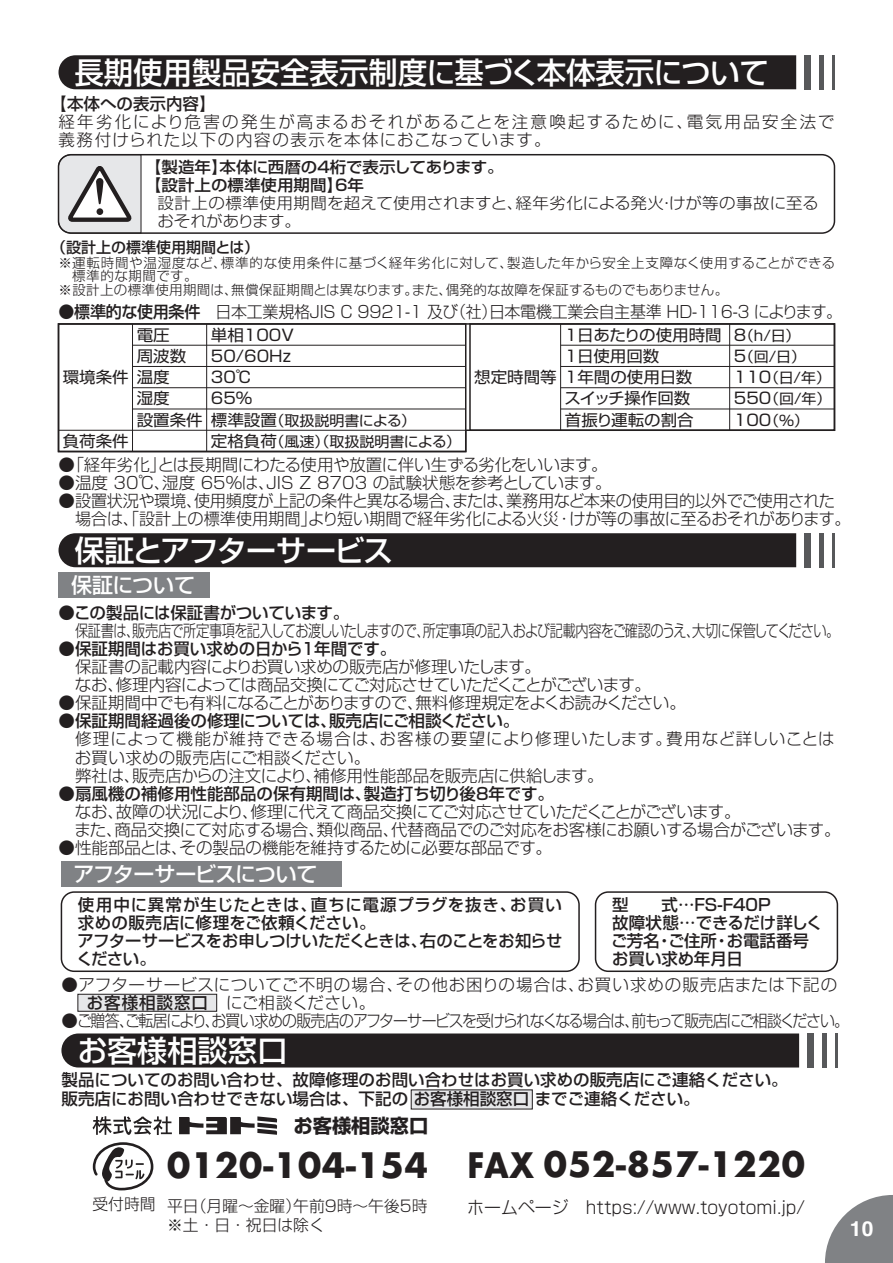
<style>
.page{position:relative;width:893px;height:1263px;background:#fff}
.page>*{position:absolute;margin:0;border:0;box-sizing:border-box;transform-origin:0 0}
.t1{font:700 34.05px "Futura";letter-spacing:.025em;color:#231f20;scale:.91 1}
.t2{font:700 34.05px "Futura";letter-spacing:.025em;color:#231f20}
.t3{font:500 30px "Shin Go Pro";color:#fff}
.t4{font:500 30px "Shin Go Pro";letter-spacing:-.045em;color:#fff}
.t5{font:500 21px "Shin Go Pro";letter-spacing:-.03em;color:#fff}
.t6{font:700 21px "Helvetica";color:#fff}
.t7{font:700 19.2px "Shin Go Pro";color:#231f20}
.t8{font:300 17.4px "Shin Go Pro";color:#231f20}
.t9{font:300 16.5px/18px "Shin Go Pro";letter-spacing:-.015em;color:#231f20}
.t10{font:500 16.5px/18px "Shin Go Pro";color:#231f20}
.t11{font:300 16.5px/18px "Shin Go Pro";letter-spacing:.1em;color:#231f20}
.t12{font:300 16.5px/18px "Shin Go Pro";letter-spacing:.05em;color:#231f20}
.t13{font:300 16.5px "Shin Go Pro";letter-spacing:-.045em;color:#231f20;scale:.8 1}
.t14{font:300 16.5px "Shin Go Pro";letter-spacing:-.075em;color:#231f20}
.t15{font:300 15.75px/18.9px "Shin Go Pro";color:#231f20}
.t16{font:15.6px/21.3px "Shin Go Pro";color:#231f20;scale:1.05 1}
.t17{font:300 15.6px/18px "Shin Go Pro";letter-spacing:.005em;color:#231f20;scale:1.05 1}
.t18{font:500 15.6px/18px "Shin Go Pro";color:#231f20;scale:1.05 1}
.t19{font:500 15px "Shin Go Pro";color:#231f20}
.t20{font:14.25px/21.3px "Shin Go Pro";color:#231f20;scale:1.05 1}
.t21{font:300 13.5px "Shin Go Pro";letter-spacing:.025em;color:#231f20}
.t22{font:300 13.5px "Shin Go Pro";letter-spacing:.05em;color:#231f20}
.s1{font-weight:500}
.s2{font-size:15.6px}
.s3{font-size:14.25px}
</style>
<div class="page">
<svg style="left:825px;top:1195px;width:68px;height:68px"></svg>
<div style="left:59px;top:55px;width:737px;height:34px;background:#231f20"></div>
<div style="left:805px;top:55px;width:6px;height:34px;background:#57585a"></div>
<hr style="left:820px;top:55px;width:4px;height:34px;background:#57585a">
<hr style="left:832px;top:55px;width:2px;height:34px;background:#57585a">
<div style="left:58px;top:154px;width:777px;height:80px;border:2px solid #231f20;border-radius:12px"></div>
<svg style="left:58px;top:154px;width:84px;height:80px"></svg>
<svg style="left:57px;top:323px;width:779px;height:130px"></svg>
<div style="left:78px;top:994px;width:139px;height:17px;background:#e6e7e9"></div>
<div style="left:77px;top:994px;width:140px;height:18px;border:1px solid #231f20"></div>
<div style="left:61px;top:891px;width:519px;height:81px;border:2px solid #231f20;border-radius:13px"></div>
<div style="left:595px;top:891px;width:243px;height:81px;border:2px solid #231f20;border-radius:13px"></div>
<div style="left:59px;top:533px;width:737px;height:34px;background:#231f20"></div>
<div style="left:805px;top:533px;width:6px;height:34px;background:#57585a"></div>
<hr style="left:820px;top:533px;width:4px;height:34px;background:#57585a">
<hr style="left:832px;top:533px;width:2px;height:34px;background:#57585a">
<div style="left:61px;top:1033px;width:738px;height:34px;background:#231f20"></div>
<div style="left:808px;top:1033px;width:6px;height:34px;background:#57585a"></div>
<div style="left:822px;top:1033px;width:5px;height:34px;background:#57585a"></div>
<hr style="left:835px;top:1033px;width:2px;height:34px;background:#57585a">
<div style="left:411px;top:1090px;width:121px;height:19px;background:#e6e7e9"></div>
<svg style="left:93px;top:1142px;width:60px;height:48px"></svg>
<svg style="left:179px;top:1116px;width:98px;height:19px"></svg>
<svg style="left:93px;top:1116px;width:79px;height:19px"></svg>
<div style="left:61px;top:861px;width:281px;height:26px;background:#808285"></div>
<div style="left:59px;top:573px;width:151px;height:25px;background:#808285"></div>
<h2 class="t3" style="left:74px;top:48px;width:696px">長期使用製品安全表示制度に基づく本体表示について</h2>
<p class="t10" style="left:50px;top:93px;width:167px">【本体への表示内容】</p>
<p class="t11" style="left:59px;top:111px;width:778px">経年劣化により危害の発生が高まるおそれがあることを注意喚起するために、電気用品安全法で義務付けられた以下の内容の表示を本体におこなっています。</p>
<p class="t18" style="left:145px;top:156px;width:343px">【製造年】本体に西暦の4桁で表示してあります。【設計上の標準使用期間】6年</p>
<p class="t17" style="left:157px;top:192px;width:631px">設計上の標準使用期間を超えて使用されますと、経年劣化による発火・けが等の事故に至るおそれがあります。</p>
<p class="t19" style="left:51px;top:235px;width:209px">（設計上の標準使用期間とは）</p>
<p class="t22" style="left:59px;top:251px;width:778px">※運転時間や温湿度など、標準的な使用条件に基づく経年劣化に対して、製造した年から安全上支障なく使用することができる</p>
<p class="t21" style="left:72px;top:265px;width:127px">標準的な期間です。</p>
<p class="t21" style="left:59px;top:279px;width:671px">※設計上の標準使用期間は、無償保証期間とは異なります。また、偶発的な故障を保証するものでもありません。</p>
<p class="t9" style="left:59px;top:300px;width:785px"><span class="s1">●標準的な使用条件</span>　日本工業規格JIS C 9921-1 及び（社）日本電機工業会自主基準 HD-116-3 によります。</p>
<p class="t16" style="left:63px;top:365px;width:64px">環境条件</p>
<p class="t16" style="left:63px;top:428px;width:64px">負荷条件</p>
<p class="t16" style="left:137px;top:322px;width:64px">電圧<br>周波数温度<br>湿度<br>設置条件</p>
<p class="t16" style="left:211px;top:322px;width:81px">単相100V<br>50/60Hz<br>30℃<br>65%</p>
<p class="t20" style="left:211px;top:408px;width:240px"><span class="s2">標準設置</span>（取扱説明書による）<br><span class="s2">定格負荷</span>（風速）（取扱説明書による）</p>
<p class="t16" style="left:474px;top:365px;width:80px">想定時間等</p>
<p class="t16" style="left:564px;top:322px;width:151px">1日あたりの使用時間<br>1日使用回数<br>1年間の使用日数<br>スイッチ操作回数<br>首振り運転の割合</p>
<p class="t20" style="left:734px;top:323px;width:94px"><span class="s2">8</span>（h/日）<br><span class="s2">5</span>（回/日）<br><span class="s2">110</span>（日/年）<br><span class="s2">550</span>（回/年）</p>
<p class="t16" style="left:734px;top:407px;width:73px">100<span class="s3">（%）</span></p>
<p class="t9" style="left:59px;top:454px;width:551px">●「経年劣化」とは長期間にわたる使用や放置に伴い生ずる劣化をいいます。</p>
<p class="t9" style="left:59px;top:472px;width:555px">●温度 30℃、湿度 65％は、JIS Z 8703 の試験状態を参考としています。</p>
<p class="t9" style="left:75px;top:490px;width:777px;text-indent:-16px">●設置状況や環境、使用頻度が上記の条件と異なる場合、または、業務用など本来の使用目的以外でご使用された場合は、「設計上の標準使用期間」より短い期間で経年劣化による火災・けが等の事故に至るおそれがあります。</p>
<h2 class="t4" style="left:74px;top:526px;width:320px">保証とアフターサービス</h2>
<p class="t5" style="left:71px;top:568px;width:125px">保証について</p>
<p class="t10" style="left:59px;top:602px;width:292px">●この製品には保証書がついています。</p>
<p class="t13" style="left:75px;top:617px;width:957px">保証書は、販売店で所定事項を記入してお渡しいたしますので、所定事項の記入および記載内容をご確認のうえ、大切に保管してください。</p>
<p class="t10" style="left:59px;top:638px;width:339px">●保証期間はお買い求めの日から１年間です。</p>
<p class="t9" style="left:75px;top:656px;width:578px">保証書の記載内容によりお買い求めの販売店が修理いたします。<br>なお、修理内容によっては商品交換にてご対応させていただくことがございます。</p>
<p class="t9" style="left:59px;top:692px;width:629px"><span class="s1">●</span>保証期間中でも有料になることがありますので、無料修理規定をよくお読みください。</p>
<p class="t10" style="left:59px;top:710px;width:462px">●保証期間経過後の修理については、販売店にご相談ください。</p>
<p class="t9" style="left:75px;top:728px;width:761px">修理によって機能が維持できる場合は、お客様の要望により修理いたします。費用など詳しいことはお買い求めの販売店にご相談ください。<br>弊社は、販売店からの注文により、補修用性能部品を販売店に供給します。</p>
<p class="t10" style="left:59px;top:782px;width:497px">●扇風機の補修用性能部品の保有期間は、製造打ち切り後８年です。</p>
<p class="t9" style="left:74px;top:800px;width:768px">なお、故障の状況により、修理に代えて商品交換にてご対応させていただくことがございます。<br>また、商品交換にて対応する場合、類似商品、代替商品でのご対応をお客様にお願いする場合がございます。</p>
<p class="t9" style="left:59px;top:837px;width:495px"><span class="s1">●</span>性能部品とは、その製品の機能を維持するために必要な部品です。</p>
<p class="t5" style="left:73px;top:857px;width:246px">アフターサービスについて</p>
<p class="t10" style="left:77px;top:893px;width:487px">使用中に異常が生じたときは、直ちに電源プラグを抜き、お買い求めの販売店に修理をご依頼ください。<br>アフターサービスをお申しつけいただくときは、右のことをお知らせください。</p>
<p class="t10" style="left:611px;top:893px;width:213px">型　　式…FS-F40P<br>故障状態…できるだけ詳しくご芳名・ご住所・お電話番号お買い求め年月日</p>
<p class="t12" style="left:87px;top:974px;width:752px;text-indent:-25px">●アフターサービスについてご不明の場合、その他お困りの場合は、お買い求めの販売店または下記の<span class="s1">お客様相談窓口</span>　にご相談ください。</p>
<p class="t14" style="left:61px;top:1007px;width:789px">●ご贈答、ご転居により、お買い求めの販売店のアフターサービスを受けられなくなる場合は、前もって販売店にご相談ください。</p>
<h2 class="t3" style="left:78px;top:1026px;width:211px">お客様相談窓口</h2>
<p class="t10" style="left:62px;top:1068px;width:728px;line-height:19.2px">製品についてのお問い合わせ、故障修理のお問い合わせはお買い求めの販売店にご連絡ください。販売店にお問い合わせできない場合は、下記の お客様相談窓口 までご連絡ください。</p>
<p class="t7" style="left:293px;top:1110px;width:136px">お客様相談窓口</p>
<h1 class="t2" style="left:167px;top:1140px;width:262px">0120-104-154</h1>
<p class="t15" style="left:167px;top:1195px;width:262px;text-indent:-75px">受付時間 平日（月曜～金曜）午前9時～午後5時※土・日・祝日は除く</p>
<h1 class="t1" style="left:467px;top:1140px;width:373px">FAX 052-857-1220</h1>
<p class="t8" style="left:467px;top:1193px;width:339px">ホームページ　https://www.toyotomi.jp/</p>
<p class="t6" style="left:850px;top:1215px;width:25px">10</p>
</div>
